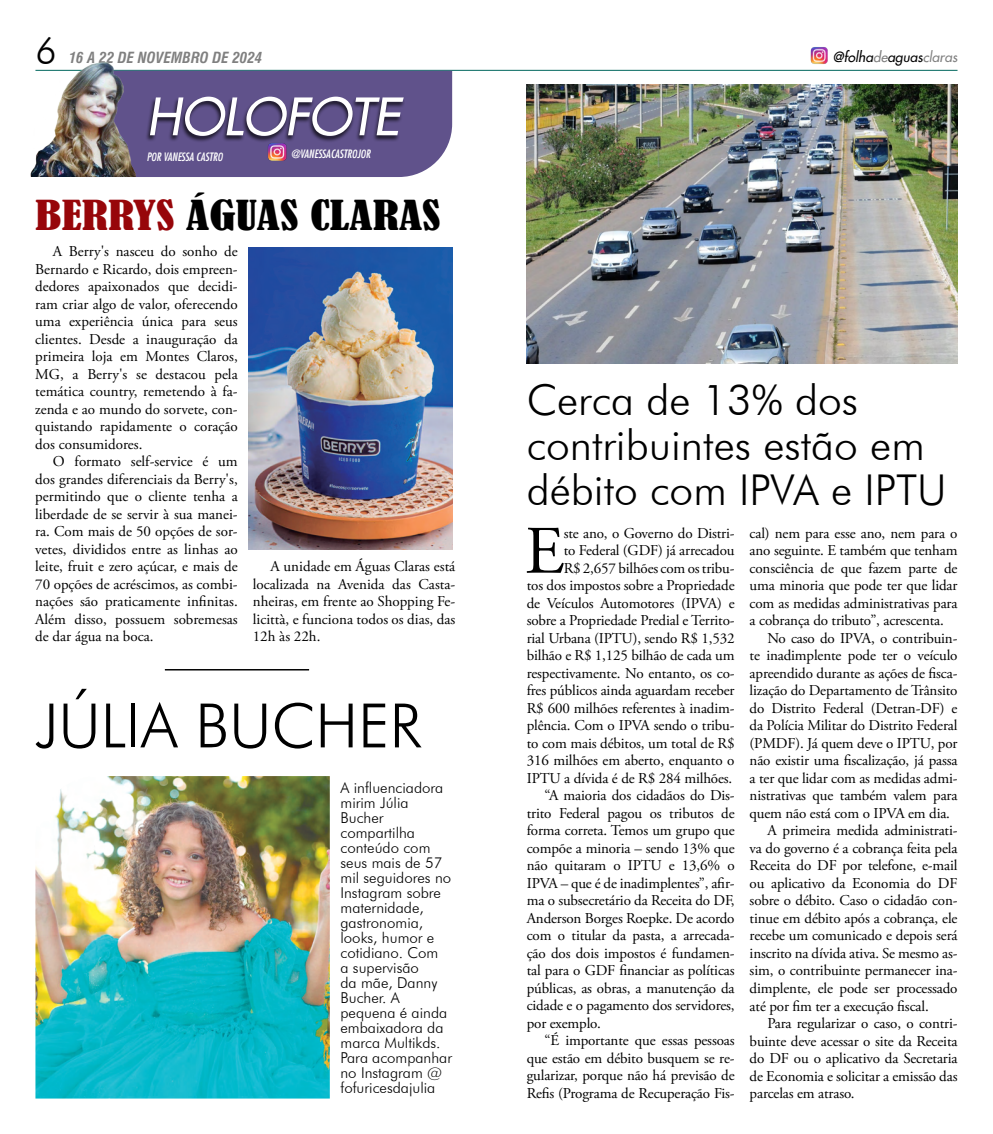
<style>
.page{position:relative;width:993px;height:1134px;background:#fff}
.page>*{position:absolute;margin:0;border:0;box-sizing:border-box;transform-origin:0 0}
.Texto_Materia{font:67.75px "Adobe Garamond Pro";color:#000}
.Titulo_materia2{font:300 61.25px "Futura BT";color:#000}
.t1{font:italic 50px "Futura 2";color:#fff}
.Titulo_materia2-2{font:300 42.5px/45px "Futura BT";color:#000}
.TITULO_de_Materia{font:condensed 38.75px "Bernard";color:#000;scale:1.25 1}
.t2{font:300 37px "Futura BT";color:#000}
.Texto_Materia-2{font:15px/17.5px "Adobe Garamond Pro";letter-spacing:-.01em;color:#000;text-align:justify}
.Legendas{font:300 15px/15px "Futura BT";color:#000}
.t3{font:italic 700 condensed 15px "Swiss 721 BT";color:#808080}
.t4{font:italic 13.75px "Futura 2";color:#000}
.credito_fotos{font:italic condensed 11.25px "Futura";color:#fff}
.s1{color:#808080}
.s2{color:#97060a}
</style>
<div class="page">
<hr style="left:35px;top:70px;width:922px;height:1px;background:#00665d">
<img style="left:810px;top:47px;width:18px;height:17px">
<div style="left:140px;top:71px;width:312px;height:106px;background:#60528b"></div>
<img style="left:267px;top:143px;width:21px;height:18px">
<img style="left:30px;top:62px;width:110px;height:115px">
<div style="left:144px;top:96px;width:261px;height:47px;background:#000;opacity:.75"></div>
<img style="left:248px;top:248px;width:204px;height:302px">
<hr style="left:165px;top:669px;width:144px;height:1px;background:#000">
<hr style="left:165px;top:670px;width:144px;height:1px;background:#000">
<img style="left:35px;top:776px;width:295px;height:322px">
<img style="left:526px;top:84px;width:431px;height:279px">
<h3 class="t2" style="left:35px;top:28px;width:23px">6</h3>
<p class="t3" style="left:69px;top:49px;width:195px">16 A 22 DE NOVEMBRO DE 2024</p>
<p class="t4" style="left:832px;top:48px;width:126px">@folha<span class="s1">de</span>aguas<span class="s1">claras</span></p>
<p class="t1" style="left:147px;top:84px;width:254px">HOLOFOTE</p>
<p class="credito_fotos" style="left:147px;top:149px;width:77px">POR VANESSA CASTRO</p>
<p class="credito_fotos" style="left:291px;top:146px;width:81px">@VANESSACASTROJOR</p>
<p class="TITULO_de_Materia" style="left:35px;top:192px;width:325px"><span class="s2">BERRYS</span> ÁGUAS CLARAS</p>
<p class="Texto_Materia-2" style="left:35px;top:243px;width:204px;text-indent:18px">A Berry's nasceu do sonho de Bernardo e Ricardo, dois empreen&shy;dedores apaixonados que decidi&shy;ram criar algo de valor, oferecendo uma experiência única para seus clientes. Desde a inauguração da primeira loja em Montes Claros, MG, a Berry's se destacou pela temática country, remetendo à fa&shy;zenda e ao mundo do sorvete, con&shy;quistando rapidamente o coração dos consumidores.</p>
<p class="Texto_Materia-2" style="left:35px;top:453px;width:204px;text-indent:18px">O formato self-service é um dos grandes diferenciais da Berry's, permitindo que o cliente tenha a liberdade de se servir à sua manei&shy;ra. Com mais de 50 opções de sor&shy;vetes, divididos entre as linhas ao leite, fruit e zero açúcar, e mais de 70 opções de acréscimos, as combi&shy;nações são praticamente infinitas.<br>Além disso, possuem sobremesas de dar água na boca.</p>
<p class="Texto_Materia-2" style="left:253px;top:558px;width:204px;text-indent:18px">A unidade em Águas Claras está localizada na Avenida das Casta&shy;nheiras, em frente ao Shopping Fe&shy;licittà, e funciona todos os dias, das 12h às 22h.</p>
<p class="Titulo_materia2" style="left:35px;top:688px;width:388px">JÚLIA BUCHER</p>
<p class="Legendas" style="left:340px;top:780px;width:113px">A influenciadora mirim Júlia<br>Bucher compartilha conteúdo com seus mais de 57 mil seguidores no<br>Instagram sobre maternidade, gastronomia, looks, humor e cotidiano. Com<br>a supervisão<br>da mãe, Danny<br>Bucher. A pequena é ainda embaixadora da marca Multikds.<br>Para acompanhar no Instagram @ fofuricesdajulia</p>
<p class="Titulo_materia2-2" style="left:526px;top:377px;width:421px">Cerca de 13% dos contribuintes estão em débito com IPVA e IPTU</p>
<p class="Texto_Materia" style="left:524px;top:510px;width:41px">E</p>
<p class="Texto_Materia-2" style="left:526px;top:525px;width:209px;text-align:right">ste ano, o Governo do Distri-<br>to Federal (GDF) já arrecadou<br>R$ 2,657 bilhões com os tribu-<br>tos dos impostos sobre a Propriedade de Veículos Automotores (IPVA) e sobre a Propriedade Predial e Territo&shy;rial Urbana (IPTU), sendo R$ 1,532 bilhão e R$ 1,125 bilhão de cada um respectivamente. No entanto, os co&shy;fres públicos ainda aguardam receber R$ 600 milhões referentes à inadim&shy;plência. Com o IPVA sendo o tribu&shy;to com mais débitos, um total de R$ 316 milhões em aberto, enquanto o IPTU a dívida é de R$ 284 milhões.</p>
<p class="Texto_Materia-2" style="left:526px;top:787px;width:209px;text-indent:18px">“A maioria dos cidadãos do Dis&shy;trito Federal pagou os tributos de forma correta. Temos um grupo que compõe a minoria – sendo 13% que não quitaram o IPTU e 13,6% o IPVA – que é de inadimplentes”, afir&shy;ma o subsecretário da Receita do DF, Anderson Borges Roepke. De acordo com o titular da pasta, a arrecada&shy;ção dos dois impostos é fundamen&shy;tal para o GDF financiar as políticas públicas, as obras, a manutenção da cidade e o pagamento dos servidores, por exemplo.</p>
<p class="Texto_Materia-2" style="left:526px;top:1032px;width:209px;text-indent:18px">“É importante que essas pessoas que estão em débito busquem se re&shy;gularizar, porque não há previsão de Refis (Programa de Recuperação Fis-</p>
<p class="Texto_Materia-2" style="left:749px;top:525px;width:209px">cal) nem para esse ano, nem para o ano seguinte. E também que tenham consciência de que fazem parte de uma minoria que pode ter que lidar com as medidas administrativas para a cobrança do tributo”, acrescenta.</p>
<p class="Texto_Materia-2" style="left:749px;top:630px;width:209px;text-indent:18px">No caso do IPVA, o contribuin&shy;te inadimplente pode ter o veículo apreendido durante as ações de fisca&shy;lização do Departamento de Trânsito do Distrito Federal (Detran-DF) e da Polícia Militar do Distrito Federal (PMDF). Já quem deve o IPTU, por não existir uma fiscalização, já passa a ter que lidar com as medidas admi&shy;nistrativas que também valem para quem não está com o IPVA em dia.</p>
<p class="Texto_Materia-2" style="left:749px;top:822px;width:209px;text-indent:18px">A primeira medida administrati&shy;va do governo é a cobrança feita pela Receita do DF por telefone, e-mail ou aplicativo da Economia do DF sobre o débito. Caso o cidadão con&shy;tinue em débito após a cobrança, ele recebe um comunicado e depois será inscrito na dívida ativa. Se mesmo as&shy;sim, o contribuinte permanecer ina&shy;dimplente, ele pode ser processado até por fim ter a execução fiscal.</p>
<p class="Texto_Materia-2" style="left:749px;top:1015px;width:209px;text-indent:18px">Para regularizar o caso, o contri&shy;buinte deve acessar o site da Receita do DF ou o aplicativo da Secretaria de Economia e solicitar a emissão das parcelas em atraso.</p>
</div>
